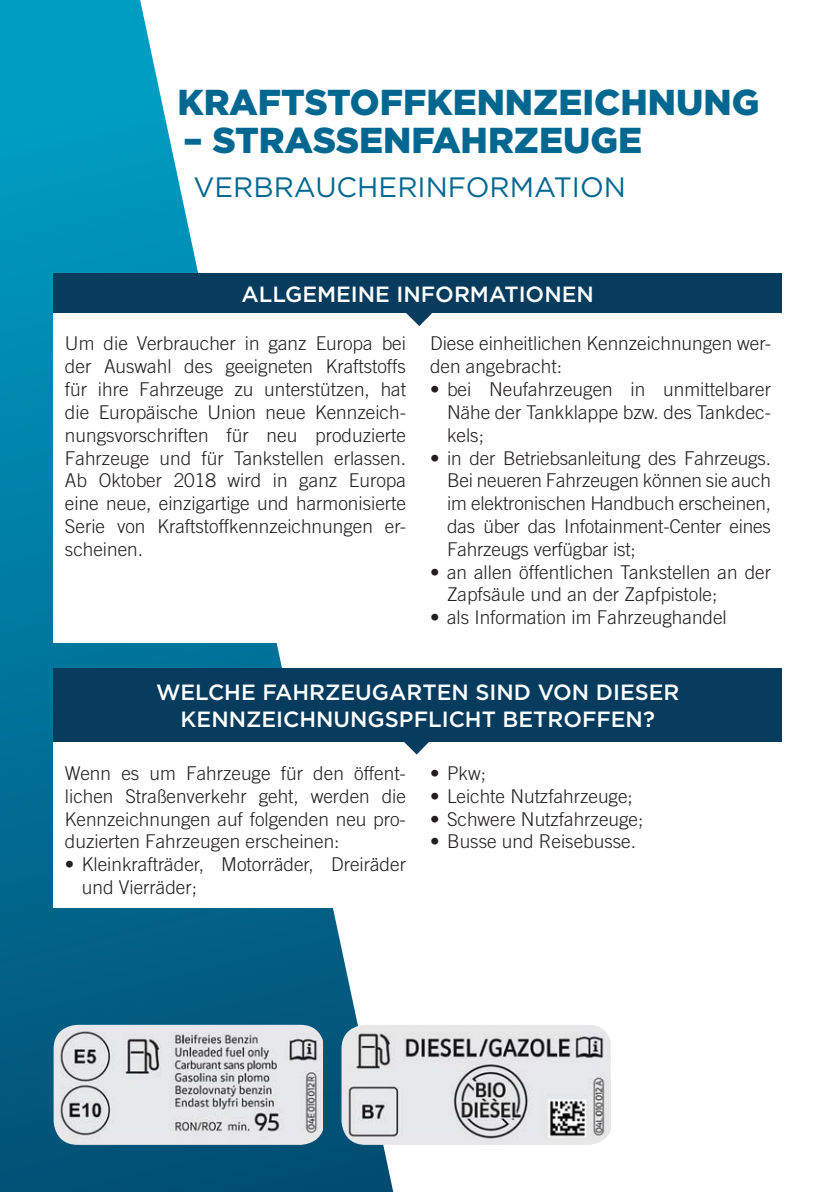
<style>
.page{position:relative;width:840px;height:1192px;background:#fff}
.page>*{position:absolute;margin:0;border:0;box-sizing:border-box;transform-origin:0 0}
.t1{font:900 36px "Gotham";color:#006890}
.t2{font:28px "Gotham";color:#006890}
.t3{font:500 22px/26.4px "Gotham";color:#fff;text-align:center}
.t4{font:300 19px/22.8px "Trade Gothic";color:#231f20;text-align:justify}
</style>
<div class="page">
<svg style="left:0;top:0;width:397px;height:1191px"></svg>
<img style="left:54px;top:1024px;width:269px;height:120px">
<img style="left:341px;top:1024px;width:270px;height:120px">
<div style="left:54px;top:313px;width:728px;height:329px;background:#fff"></div>
<div style="left:53px;top:273px;width:729px;height:40px;background:#083c5e"></div>
<svg style="left:406px;top:313px;width:26px;height:13px"></svg>
<div style="left:54px;top:668px;width:728px;height:73px;background:#083c5e"></div>
<div style="left:54px;top:742px;width:728px;height:165px;background:#fff"></div>
<svg style="left:403px;top:741px;width:27px;height:13px"></svg>
<h1 class="t1" style="left:177px;top:89px;width:583px">KRAFTSTOFFKENNZEICHNUNG</h1>
<h1 class="t1" style="left:183px;top:127px;width:460px">– STRASSENFAHRZEUGE</h1>
<h2 class="t2" style="left:193px;top:177px;width:434px">VERBRAUCHERINFORMATION</h2>
<p class="t3" style="left:241px;top:283px;width:354px">ALLGEMEINE INFORMATIONEN</p>
<p class="t4" style="left:65px;top:335px;width:342px">Um die Verbraucher in ganz Europa bei der Auswahl des geeigneten Kraftstoffs für ihre Fahrzeuge zu unterstützen, hat die Europäische Union neue Kennzeich&shy;nungsvorschriften für neu produzierte Fahrzeuge und für Tankstellen erlassen.<br>Ab Oktober 2018 wird in ganz Europa eine neue, einzigartige und harmonisierte Serie von Kraftstoffkennzeichnungen er&shy;scheinen.</p>
<p class="t4" style="left:430px;top:335px;width:342px">Diese einheitlichen Kennzeichnungen wer&shy;den angebracht:</p>
<p class="t4" style="left:447px;top:380px;width:325px;text-indent:-17px">• bei Neufahrzeugen in unmittelbarer Nähe der Tankklappe bzw. des Tankdec&shy;kels;</p>
<p class="t4" style="left:447px;top:449px;width:325px;text-indent:-17px">• in der Betriebsanleitung des Fahrzeugs.<br>Bei neueren Fahrzeugen können sie auch im elektronischen Handbuch erscheinen, das über das Infotainment-Center eines Fahrzeugs verfügbar ist;</p>
<p class="t4" style="left:447px;top:563px;width:325px;text-indent:-17px">• an allen öffentlichen Tankstellen an der<br>Zapfsäule und an der Zapfpistole;</p>
<p class="t4" style="left:430px;top:608px;width:298px">• als Information im Fahrzeughandel</p>
<p class="t3" style="left:156px;top:681px;width:525px">WELCHE FAHRZEUGARTEN SIND VON DIESER<br>KENNZEICHNUNGSPFLICHT BETROFFEN?</p>
<p class="t4" style="left:65px;top:764px;width:342px">Wenn es um Fahrzeuge für den öffent&shy;lichen Straßenverkehr geht, werden die Kennzeichnungen auf folgenden neu pro&shy;duzierten Fahrzeugen erscheinen:</p>
<p class="t4" style="left:82px;top:855px;width:325px;text-indent:-17px">• Kleinkrafträder, Motorräder, Dreiräder und Vierräder;</p>
<p class="t4" style="left:430px;top:764px;width:58px">• Pkw;</p>
<p class="t4" style="left:430px;top:787px;width:204px">• Leichte Nutzfahrzeuge;</p>
<p class="t4" style="left:430px;top:809px;width:215px">• Schwere Nutzfahrzeuge;</p>
<p class="t4" style="left:430px;top:832px;width:207px">• Busse und Reisebusse.</p>
</div>
